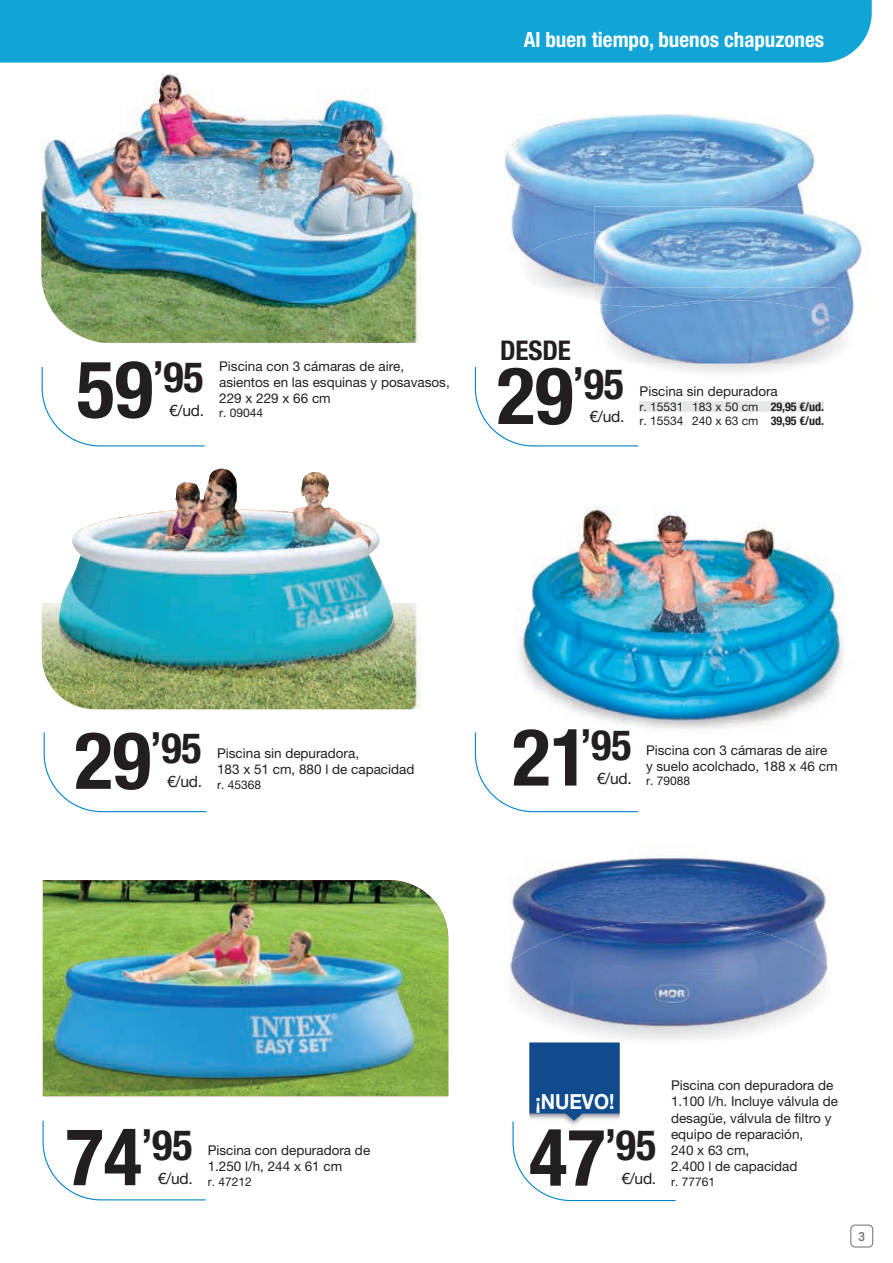
<style>
.page{position:relative;width:893px;height:1263px;background:#fff}
.page>*{position:absolute;margin:0;border:0;box-sizing:border-box;transform-origin:0 0}
.t1{font:700 condensed 79.5px "Helvetica Neue LT Pro";color:#231f20}
.t2{font:700 condensed 43.5px "Helvetica Neue LT Pro";color:#231f20}
.t3{font:700 condensed 42px "Helvetica Neue LT Pro";color:#231f20}
.t4{font:700 condensed 27.15px "Helvetica Neue LT Pro";letter-spacing:-.005em;color:#231f20}
.t5{font:700 condensed 21px "Helvetica Neue LT Pro";color:#fff}
.t6{font:700 20.85px "Helvetica Neue LT Std";letter-spacing:-.005em;color:#fff;scale:.93 1}
.t7{font:15.6px "Helvetica Neue LT Pro";letter-spacing:-.02em;color:#231f20}
.t8{font:13.5px/16.2px "Helvetica Neue LT Pro";color:#231f20}
.t9{font:12px/14.4px "Helvetica Neue LT Pro";color:#231f20}
.t10{font:500 12px "Poppins";color:#6c6d70}
.s1{font-family:"Helvetica Neue LT Std";font-weight:700;font-stretch:condensed}
</style>
<div class="page">
<div style="left:0;top:0;width:872px;height:63px;background:#11a5d7"></div>
<div style="left:850px;top:1225px;width:23px;height:22px;border:1px solid #6c6d70;border-radius:4px"></div>
<img style="left:518px;top:506px;width:326px;height:224px">
<img style="left:42px;top:603px;width:379px;height:106px">
<img style="left:58px;top:468px;width:335px;height:198px">
<svg style="left:43px;top:732px;width:164px;height:81px"></svg>
<svg style="left:474px;top:732px;width:164px;height:81px"></svg>
<div style="left:640px;top:401px;width:184px;height:10px;background:#e6e7e9"></div>
<svg style="left:474px;top:366px;width:164px;height:81px"></svg>
<img style="left:504px;top:114px;width:311px;height:137px">
<img style="left:519px;top:232px;width:75px;height:56px">
<img style="left:755px;top:222px;width:107px;height:78px">
<img style="left:594px;top:288px;width:161px;height:16px">
<img style="left:600px;top:300px;width:254px;height:64px">
<img style="left:658px;top:300px;width:57px;height:6px">
<img style="left:594px;top:207px;width:242px;height:81px">
<img style="left:594px;top:229px;width:179px;height:59px">
<img style="left:41px;top:73px;width:379px;height:270px">
<svg style="left:41px;top:366px;width:164px;height:81px"></svg>
<svg style="left:42px;top:1120px;width:164px;height:81px"></svg>
<img style="left:43px;top:880px;width:405px;height:216px">
<img style="left:510px;top:856px;width:317px;height:66px">
<img style="left:510px;top:922px;width:318px;height:117px">
<svg style="left:512px;top:1042px;width:164px;height:160px"></svg>
<h3 class="t5" style="left:524px;top:27px;width:302px">Al buen tiempo, buenos chapuzones</h3>
<h1 class="t1" style="left:77px;top:341px;width:78px">59</h1>
<h2 class="t2" style="left:153px;top:326px;width:12px">,</h2>
<h3 class="t3" style="left:163px;top:352px;width:42px">95</h3>
<p class="t7" style="left:169px;top:401px;width:36px">€/ud.</p>
<p class="t8" style="left:219px;top:358px;width:232px">Piscina con 3 cámaras de aire, asientos en las esquinas y posavasos,<br>229 x 229 x 66 cm</p>
<p class="t9" style="left:219px;top:406px;width:46px">r. 09044</p>
<h3 class="t4" style="left:500px;top:334px;width:72px">DESDE</h3>
<h1 class="t1" style="left:497px;top:348px;width:78px">29</h1>
<h2 class="t2" style="left:573px;top:333px;width:12px">,</h2>
<h3 class="t3" style="left:584px;top:358px;width:42px">95</h3>
<p class="t7" style="left:589px;top:407px;width:36px">€/ud.</p>
<p class="t8" style="left:640px;top:383px;width:140px">Piscina sin depuradora</p>
<p class="t9" style="left:640px;top:399px;width:186px">r. 15531 183 x 50 cm <span class="s1">29,95 €/ud. </span>r. 15534 240 x 63 cm <span class="s1">39,95 €/ud.</span></p>
<h1 class="t1" style="left:75px;top:712px;width:78px">29</h1>
<h2 class="t2" style="left:151px;top:697px;width:12px">,</h2>
<h3 class="t3" style="left:161px;top:723px;width:42px">95</h3>
<p class="t7" style="left:167px;top:772px;width:36px">€/ud.</p>
<p class="t8" style="left:217px;top:745px;width:199px">Piscina sin depuradora,<br>183 x 51 cm, 880 l de capacidad</p>
<p class="t9" style="left:217px;top:777px;width:46px">r. 45368</p>
<h1 class="t1" style="left:512px;top:709px;width:78px">21</h1>
<h2 class="t2" style="left:581px;top:694px;width:12px">,</h2>
<h3 class="t3" style="left:591px;top:720px;width:42px">95</h3>
<p class="t7" style="left:597px;top:769px;width:36px">€/ud.</p>
<p class="t8" style="left:646px;top:741px;width:193px">Piscina con 3 cámaras de aire<br>y suelo acolchado, 188 x 46 cm</p>
<p class="t9" style="left:646px;top:774px;width:46px">r. 79088</p>
<h1 class="t1" style="left:66px;top:1109px;width:78px">74</h1>
<h2 class="t2" style="left:142px;top:1094px;width:12px">,</h2>
<h3 class="t3" style="left:152px;top:1119px;width:42px">95</h3>
<p class="t7" style="left:158px;top:1169px;width:36px">€/ud.</p>
<p class="t8" style="left:208px;top:1142px;width:164px">Piscina con depuradora de<br>1.250 l/h, 244 x 61 cm</p>
<p class="t9" style="left:208px;top:1174px;width:46px">r. 47212</p>
<h3 class="t6" style="left:536px;top:1088px;width:86px">¡NUEVO!</h3>
<h1 class="t1" style="left:529px;top:1109px;width:78px">47</h1>
<h2 class="t2" style="left:605px;top:1094px;width:12px">,</h2>
<h3 class="t3" style="left:616px;top:1120px;width:42px">95</h3>
<p class="t7" style="left:621px;top:1169px;width:36px">€/ud.</p>
<p class="t8" style="left:671px;top:1077px;width:169px">Piscina con depuradora de<br>1.100 l/h. Incluye válvula de desagüe, válvula de filtro y equipo de reparación,<br>240 x 63 cm,<br>2.400 l de capacidad</p>
<p class="t9" style="left:671px;top:1174px;width:46px">r. 77761</p>
<p class="t10" style="left:858px;top:1227px;width:9px">3</p>
</div>
